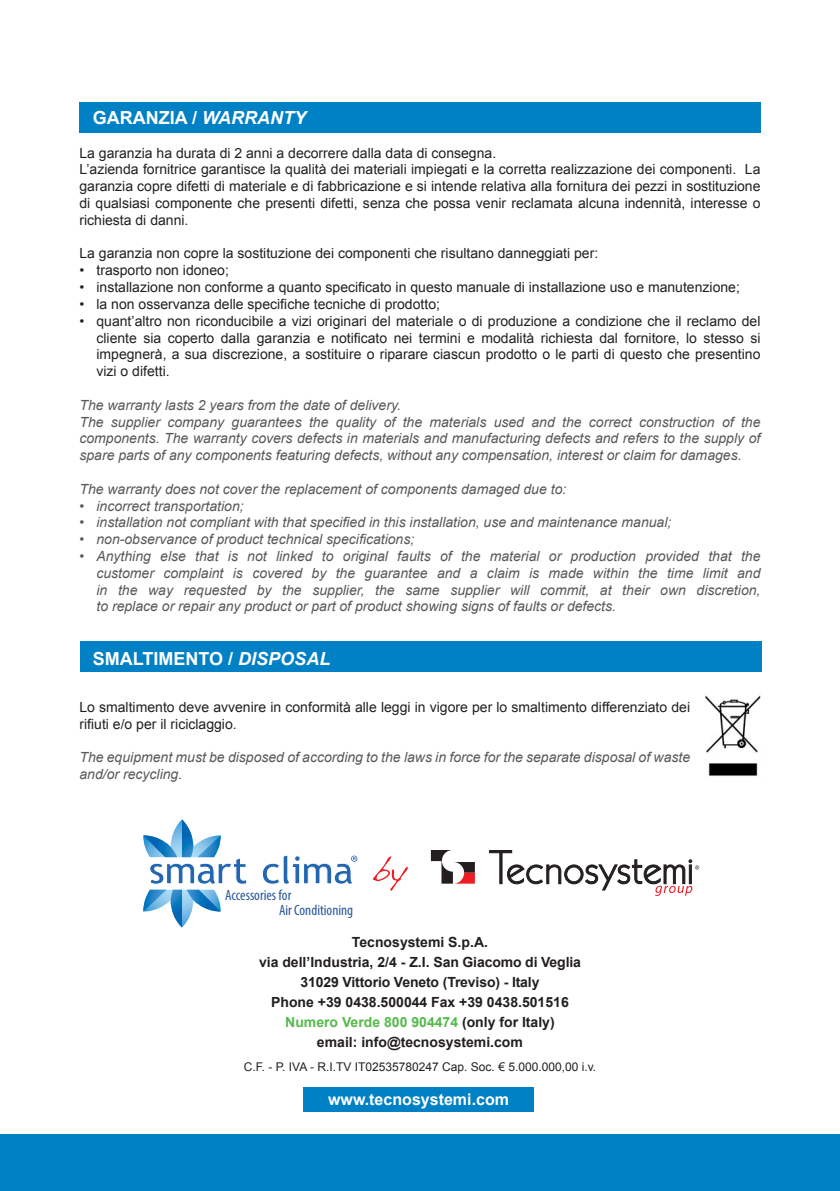
<style>
.page{position:relative;width:840px;height:1191px;background:#fff}
.page>*{position:absolute;margin:0;border:0;box-sizing:border-box;transform-origin:0 0}
.t1{font:700 18px "Arial";color:#fff}
.t2{font:700 16px "Arial";color:#fff}
.t3{font:condensed 15px/15px "Myriad Pro";color:#2a589a}
.t4{font:14px/16.8px "Arial";color:#231f20}
.t5{font:italic 14px/16.8px "Arial";color:#57585a}
.t6{font:700 14px/20px "Arial";color:#231f20;text-align:center}
.t7{font:12px "Arial";color:#231f20}
.s1{font-style:italic}
.s2{color:#55ba4c}
</style>
<div class="page">
<hr style="left:839px;top:1134px;width:1px;height:57px;background:#0081c5">
<div style="left:0;top:1134px;width:839px;height:57px;background:#0081c5"></div>
<div style="left:303px;top:1087px;width:230px;height:24px;background:#0081c5"></div>
<svg style="left:430px;top:850px;width:44px;height:33px"></svg>
<svg style="left:489px;top:850px;width:209px;height:46px"></svg>
<svg style="left:373px;top:856px;width:34px;height:34px"></svg>
<svg style="left:143px;top:819px;width:104px;height:108px"></svg>
<svg style="left:262px;top:855px;width:95px;height:30px"></svg>
<div style="left:79px;top:102px;width:681px;height:31px;background:#0081c5"></div>
<div style="left:80px;top:641px;width:680px;height:31px;background:#0081c5"></div>
<img style="left:705px;top:695px;width:56px;height:81px">
<p class="t1" style="left:93px;top:106px;width:215px">GARANZIA / <span class="s1">WARRANTY</span></p>
<p class="t4" style="left:79px;top:144px;width:682px">La garanzia ha durata di 2 anni a decorrere dalla data di consegna.<br>L’azienda fornitrice garantisce la qualità dei materiali impiegati e la corretta realizzazione dei componenti. La garanzia copre difetti di materiale e di fabbricazione e si intende relativa alla fornitura dei pezzi in sostituzione di qualsiasi componente che presenti difetti, senza che possa venir reclamata alcuna indennità, interesse o richiesta di danni.</p>
<p class="t4" style="left:79px;top:245px;width:520px">La garanzia non copre la sostituzione dei componenti che risultano danneggiati per:</p>
<p class="t4" style="left:79px;top:262px;width:151px">• trasporto non idoneo;</p>
<p class="t4" style="left:79px;top:279px;width:661px">• installazione non conforme a quanto specificato in questo manuale di installazione uso e manutenzione;</p>
<p class="t4" style="left:79px;top:296px;width:362px">• la non osservanza delle specifiche tecniche di prodotto;</p>
<p class="t4" style="left:96px;top:312px;width:665px;text-align:justify;text-indent:-17px">• quant’altro non riconducibile a vizi originari del materiale o di produzione a condizione che il reclamo del cliente sia coperto dalla garanzia e notificato nei termini e modalità richiesta dal fornitore, lo stesso si impegnerà, a sua discrezione, a sostituire o riparare ciascun prodotto o le parti di questo che presentino vizi o difetti.</p>
<p class="t5" style="left:79px;top:396px;width:682px">The warranty lasts 2 years from the date of delivery.<br>The supplier company guarantees the quality of the materials used and the correct construction of the components. The warranty covers defects in materials and manufacturing defects and refers to the supply of spare parts of any components featuring defects, without any compensation, interest or claim for damages.</p>
<p class="t5" style="left:79px;top:480px;width:488px">The warranty does not cover the replacement of components damaged due to:</p>
<p class="t5" style="left:79px;top:497px;width:166px">• incorrect transportation;</p>
<p class="t5" style="left:79px;top:514px;width:593px">• installation not compliant with that specified in this installation, use and maintenance manual;</p>
<p class="t5" style="left:79px;top:531px;width:336px">• non-observance of product technical specifications;</p>
<p class="t5" style="left:96px;top:548px;width:665px;text-align:justify;text-indent:-17px">• Anything else that is not linked to original faults of the material or production provided that the customer complaint is covered by the guarantee and a claim is made within the time limit and in the way requested by the supplier, the same supplier will commit, at their own discretion, to replace or repair any product or part of product showing signs of faults or defects.</p>
<p class="t1" style="left:93px;top:646px;width:239px">SMALTIMENTO / <span class="s1">DISPOSAL</span></p>
<p class="t4" style="left:79px;top:699px;width:611px">Lo smaltimento deve avvenire in conformità alle leggi in vigore per lo smaltimento differenziato dei rifiuti e/o per il riciclaggio.</p>
<p class="t5" style="left:79px;top:749px;width:612px">The equipment must be disposed of according to the laws in force for the separate disposal of waste and/or recycling.</p>
<p class="t3" style="left:279px;top:887px;width:76px;text-indent:-54px">Accessories for<br>Air Conditioning</p>
<p class="t6" style="left:259px;top:932px;width:323px">Tecnosystemi S.p.A.<br>via dell’Industria, 2/4 - Z.I. San Giacomo di Veglia 31029 Vittorio Veneto (Treviso) - Italy<br>Phone +39 0438.500044 Fax +39 0438.501516<br><span class="s2">Numero Verde 800 904474</span> (only for Italy)<br>email: info@tecnosystemi.com</p>
<p class="t7" style="left:243px;top:1059px;width:354px">C.F. - P. IVA - R.I.TV IT02535780247 Cap. Soc. € 5.000.000,00 i.v.</p>
<p class="t2" style="left:328px;top:1089px;width:182px">www.tecnosystemi.com</p>
</div>
